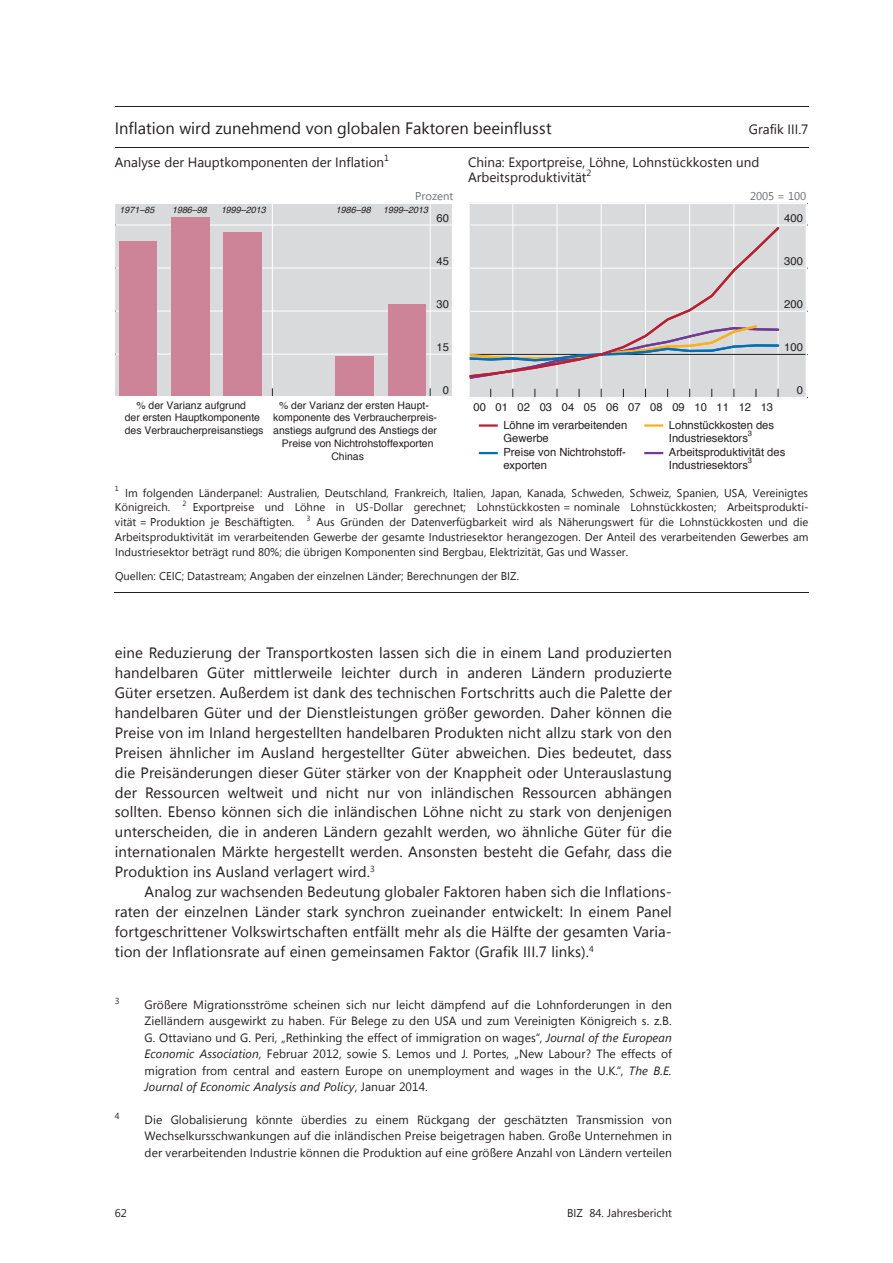
<style>
.page{position:relative;width:893px;height:1263px;background:#fff}
.page>*{position:absolute;margin:0;border:0;box-sizing:border-box;transform-origin:0 0}
.t1{font:16.5px "Segoe UI";color:#231f20}
.t2{font:15px/20px "Segoe UI";letter-spacing:.005em;color:#231f20;text-align:justify}
.t3{font:13.5px/15px "Segoe UI";color:#231f20}
.t4{font:12px/16.5px "Segoe UI";letter-spacing:.005em;color:#231f20;text-align:justify}
.t5{font:11.25px/15px "Segoe UI";color:#231f20}
.t6{font:11.25px/12.8px "Helvetica";color:#231f20}
.t7{font:11.25px "Segoe UI";color:#6c6d70}
.t8{font:10.5px/12.8px "Helvetica";color:#231f20;text-align:center}
.t9{font:italic 9px "Helvetica";color:#231f20}
.t10{font:9px "Segoe UI";color:#231f20}
.t11{font:8.7px "Segoe UI";color:#231f20}
.t12{font:7.65px "Helvetica";color:#231f20}
.t13{font:7.5px "Segoe UI";color:#231f20}
.s1{font-style:italic}
</style>
<div class="page">
<hr style="left:115px;top:106px;width:693px;height:1px;background:#231f20">
<hr style="left:115px;top:147px;width:693px;height:1px;background:#231f20">
<hr style="left:114px;top:592px;width:694px;height:1px;background:#231f20">
<svg style="left:115px;top:204px;width:337px;height:192px;background:#d5bac3"></svg>
<svg style="left:469px;top:204px;width:337px;height:193px;background:#d5d5d8"></svg>
<hr style="left:479px;top:424px;width:19px;height:3px;background:#b91f33">
<svg style="left:479px;top:452px;width:19px;height:2px"></svg>
<hr style="left:644px;top:424px;width:19px;height:3px;background:#fbaf1b">
<svg style="left:644px;top:452px;width:19px;height:2px"></svg>
<p class="t1" style="left:115px;top:116px;width:438px">Inflation wird zunehmend von globalen Faktoren beeinflusst</p>
<p class="t3" style="left:749px;top:122px;width:61px">Grafik III.7</p>
<p class="t3" style="left:115px;top:155px;width:271px">Analyse der Hauptkomponenten der Inflation</p>
<p class="t10" style="left:384px;top:151px;width:6px">1</p>
<p class="t3" style="left:468px;top:155px;width:293px">China: Exportpreise, Löhne, Lohnstückkosten und<br>Arbeitsproduktivität</p>
<p class="t10" style="left:586px;top:166px;width:6px">2</p>
<p class="t7" style="left:415px;top:188px;width:39px">Prozent</p>
<p class="t7" style="left:750px;top:188px;width:58px">2005 = 100</p>
<p class="t9" style="left:120px;top:203px;width:36px">1971–85</p>
<p class="t9" style="left:172px;top:203px;width:36px">1986–98</p>
<p class="t9" style="left:221px;top:203px;width:46px">1999–2013</p>
<p class="t9" style="left:336px;top:203px;width:36px">1986–98</p>
<p class="t9" style="left:383px;top:203px;width:46px">1999–2013</p>
<p class="t6" style="left:437px;top:212px;width:14px">60</p>
<p class="t6" style="left:784px;top:212px;width:20px">400</p>
<p class="t6" style="left:437px;top:255px;width:14px">45</p>
<p class="t6" style="left:784px;top:255px;width:20px">300</p>
<p class="t6" style="left:437px;top:298px;width:14px">30</p>
<p class="t6" style="left:784px;top:298px;width:20px">200</p>
<p class="t6" style="left:437px;top:341px;width:14px">15</p>
<p class="t6" style="left:784px;top:341px;width:20px">100</p>
<p class="t6" style="left:443px;top:384px;width:8px">0</p>
<p class="t6" style="left:797px;top:384px;width:8px">0</p>
<p class="t8" style="left:125px;top:399px;width:140px">% der Varianz aufgrund<br>der ersten Hauptkomponente des Verbraucherpreisanstiegs</p>
<p class="t8" style="left:279px;top:399px;width:151px">% der Varianz der ersten Haupt-</p>
<p class="t8" style="left:273px;top:412px;width:165px">komponente des Verbraucherpreis-</p>
<p class="t8" style="left:273px;top:424px;width:165px">anstiegs aufgrund des Anstiegs der</p>
<p class="t8" style="left:282px;top:437px;width:153px">Preise von Nichtrohstoffexporten</p>
<p class="t8" style="left:331px;top:450px;width:34px">Chinas</p>
<p class="t6" style="left:503px;top:399px;width:271px;line-height:17.4px;text-indent:-30px">00 01 02 03 04 05 06 07 08 09 10 11 12 13<br>Löhne im verarbeitenden</p>
<p class="t6" style="left:503px;top:430px;width:124px;line-height:14.9px">Gewerbe<br>Preise von Nichtrohstoff-</p>
<p class="t6" style="left:503px;top:459px;width:45px">exporten</p>
<p class="t6" style="left:669px;top:419px;width:107px">Lohnstückkosten des<br>Industriesektors</p>
<p class="t12" style="left:748px;top:427px;width:6px">3</p>
<p class="t6" style="left:669px;top:446px;width:118px">Arbeitsproduktivität des<br>Industriesektors</p>
<p class="t12" style="left:748px;top:455px;width:6px">3</p>
<p class="t13" style="left:115px;top:483px;width:6px">1</p>
<p class="t5" style="left:115px;top:485px;width:695px;text-indent:10px">Im folgenden Länderpanel: Australien, Deutschland, Frankreich, Italien, Japan, Kanada, Schweden, Schweiz, Spanien, USA, Vereinigtes<br>Königreich.</p>
<p class="t13" style="left:183px;top:498px;width:6px">2</p>
<p class="t5" style="left:115px;top:500px;width:695px;text-indent:78px">Exportpreise und Löhne in US-Dollar gerechnet; Lohnstückkosten = nominale Lohnstückkosten; Arbeitsprodukti&shy;vität = Produktion je Beschäftigten.</p>
<p class="t13" style="left:306px;top:513px;width:6px">3</p>
<p class="t5" style="left:115px;top:515px;width:695px;text-align:justify;text-indent:202px">Aus Gründen der Datenverfügbarkeit wird als Näherungswert für die Lohnstückkosten und die Arbeitsproduktivität im verarbeitenden Gewerbe der gesamte Industriesektor herangezogen. Der Anteil des verarbeitenden Gewerbes am Industriesektor beträgt rund 80%; die übrigen Komponenten sind Bergbau, Elektrizität, Gas und Wasser.</p>
<p class="t5" style="left:115px;top:568px;width:406px">Quellen: CEIC; Datastream; Angaben der einzelnen Länder; Berechnungen der BIZ.</p>
<p class="t2" style="left:115px;top:642px;width:559px">eine Reduzierung der Transportkosten lassen sich die in einem Land produzierten handelbaren Güter mittlerweile leichter durch in anderen Ländern produzierte Güter ersetzen. Außerdem ist dank des technischen Fortschritts auch die Palette der handelbaren Güter und der Dienstleistungen größer geworden. Daher können die Preise von im Inland hergestellten handelbaren Produkten nicht allzu stark von den Preisen ähnlicher im Ausland hergestellter Güter abweichen. Dies bedeutet, dass die Preisänderungen dieser Güter stärker von der Knappheit oder Unterauslastung der Ressourcen weltweit und nicht nur von inländischen Ressourcen abhängen sollten. Ebenso können sich die inländischen Löhne nicht zu stark von denjenigen unterscheiden, die in anderen Ländern gezahlt werden, wo ähnliche Güter für die internationalen Märkte hergestellt werden. Ansonsten besteht die Gefahr, dass die Produktion ins Ausland verlagert wird.<sup>3</sup></p>
<p class="t2" style="left:115px;top:881px;width:559px;text-align:left;text-indent:30px">Analog zur wachsenden Bedeutung globaler Faktoren haben sich die Inflations&shy;raten der einzelnen Länder stark synchron zueinander entwickelt: In einem Panel fortgeschrittener Volkswirtschaften entfällt mehr als die Hälfte der gesamten Varia&shy;tion der Inflationsrate auf einen gemeinsamen Faktor (Grafik III.7 links).<sup>4</sup></p>
<p class="t11" style="left:115px;top:994px;width:6px">3</p>
<p class="t4" style="left:145px;top:996px;width:529px">Größere Migrationsströme scheinen sich nur leicht dämpfend auf die Lohnforderungen in den Zielländern ausgewirkt zu haben. Für Belege zu den USA und zum Vereinigten Königreich s. z.B.<br>G. Ottaviano und G. Peri, „Rethinking the effect of immigration on wages“, <span class="s1">Journal of the European Economic Association</span>, Februar 2012, sowie S. Lemos und J. Portes, „New Labour? The effects of migration from central and eastern Europe on unemployment and wages in the U.K.“, <span class="s1">The B.E.<br>Journal of Economic Analysis and Policy</span>, Januar 2014.</p>
<p class="t11" style="left:115px;top:1109px;width:6px">4</p>
<p class="t4" style="left:145px;top:1111px;width:529px">Die Globalisierung könnte überdies zu einem Rückgang der geschätzten Transmission von Wechselkursschwankungen auf die inländischen Preise beigetragen haben. Große Unternehmen in der verarbeitenden Industrie können die Produktion auf eine größere Anzahl von Ländern verteilen</p>
<p class="t5" style="left:115px;top:1205px;width:14px">62</p>
<p class="t5" style="left:567px;top:1205px;width:106px">BIZ 84. Jahresbericht</p>
</div>
